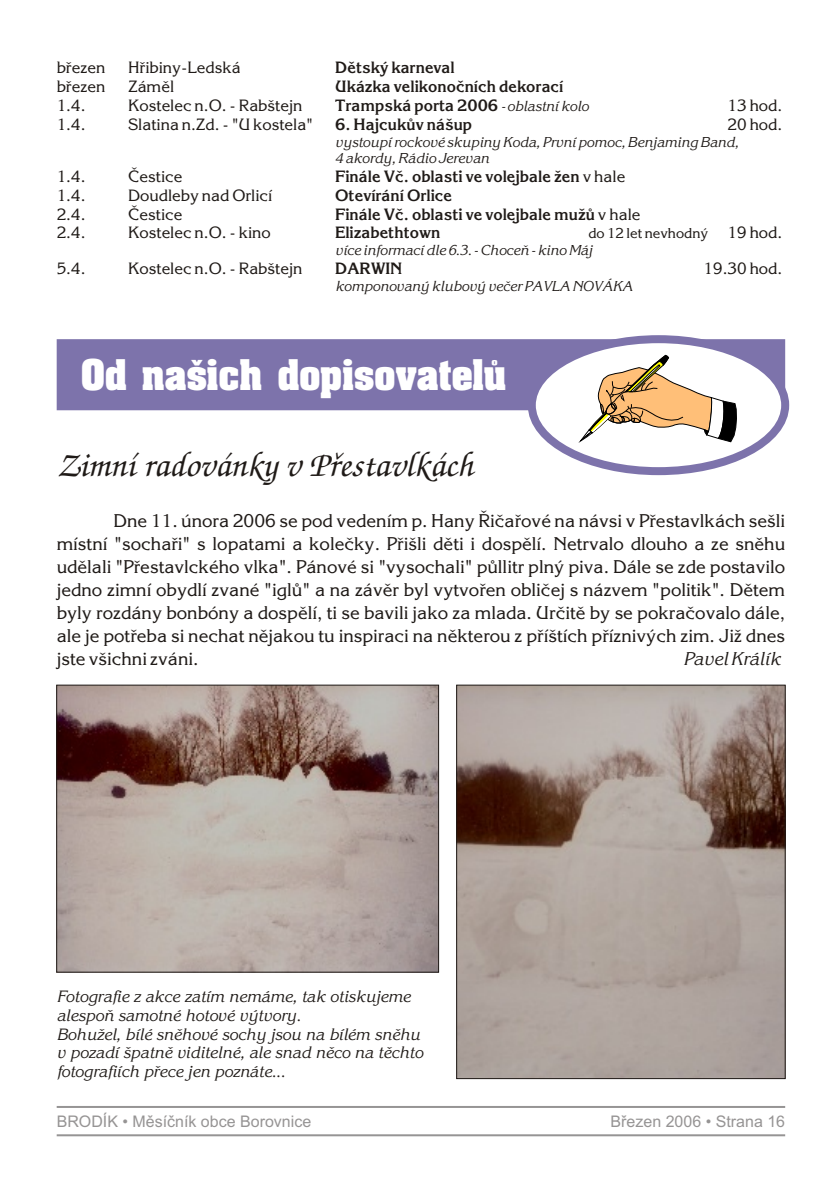
<style>
.page{position:relative;width:840px;height:1192px;background:#fff}
.page>*{position:absolute;margin:0;border:0;box-sizing:border-box;transform-origin:0 0}
.t1{font:italic 36px "Zapf Cha Itc LEE Med";color:#1f1a17}
.t2{font:700 36px "Aardvark CE";color:#fff;scale:.94 1}
.t3{font:18px/23px "Korinna";color:#1f1a17;text-align:justify}
.t4{font:italic 18px "Korinna";color:#1f1a17}
.t5{font:16px "Korinna";color:#1f1a17}
.t6{font:700 16px "Korinna";color:#1f1a17}
.t7{font:italic 16px/18.8px "Korinna";color:#1f1a17}
.t8{font:16px "Arial CE";color:#969494}
.t9{font:italic 14px/16.4px "Korinna";color:#1f1a17}
.s1{font-weight:400;font-style:italic;font-size:14px}
.s2{font-weight:400}
.s3{font-style:normal}
.s4{font-style:normal;font-size:16px}
</style>
<div class="page">
<hr style="left:57px;top:1134px;width:728px;height:2px;background:#969494">
<hr style="left:57px;top:1106px;width:728px;height:2px;background:#969494">
<div style="left:528px;top:335px;width:261px;height:140px;border:8px solid #7d73ab;border-radius:50%"></div>
<svg style="left:57px;top:339px;width:728px;height:71px;background:#8a81b3"></svg>
<svg style="left:579px;top:355px;width:158px;height:88px"></svg>
<img style="left:58px;top:687px;width:379px;height:284px">
<img style="left:458px;top:687px;width:326px;height:390px">
<div style="left:56px;top:685px;width:383px;height:288px;border:1px solid #1f1a17"></div>
<div style="left:456px;top:685px;width:330px;height:394px;border:1px solid #1f1a17"></div>
<p class="t5" style="left:57px;top:60px;width:50px">bøezen</p>
<p class="t5" style="left:128px;top:60px;width:114px">Høibiny-Ledská</p>
<p class="t6" style="left:335px;top:60px;width:121px">Dìtský karneval</p>
<p class="t5" style="left:57px;top:79px;width:50px">bøezen</p>
<p class="t5" style="left:128px;top:79px;width:48px">Zámìl</p>
<p class="t6" style="left:335px;top:79px;width:230px">Ukázka velikonoèních dekorací</p>
<p class="t5" style="left:57px;top:98px;width:30px">1.4.</p>
<p class="t5" style="left:128px;top:98px;width:176px">Kostelec n.O. - Rabštejn</p>
<p class="t6" style="left:335px;top:98px;width:255px">Trampská porta 2006 <span class="s1">- oblastní kolo</span></p>
<p class="t5" style="left:728px;top:98px;width:56px">13 hod.</p>
<p class="t5" style="left:57px;top:117px;width:30px">1.4.</p>
<p class="t5" style="left:128px;top:117px;width:187px">Slatina n.Zd. - "U kostela"</p>
<p class="t6" style="left:335px;top:117px;width:139px">6. Hajcukùv nášup</p>
<p class="t5" style="left:728px;top:117px;width:56px">20 hod.</p>
<p class="t9" style="left:335px;top:134px;width:405px">vystoupí rockové skupiny Koda, První pomoc, Benjaming Band,<br>4 akordy, Rádio Jerevan</p>
<p class="t5" style="left:57px;top:169px;width:30px">1.4.</p>
<p class="t5" style="left:128px;top:169px;width:56px">Èestice</p>
<p class="t6" style="left:335px;top:169px;width:292px">Finále Vè. oblasti ve volejbale žen <span class="s2">v hale</span></p>
<p class="t5" style="left:57px;top:188px;width:30px">1.4.</p>
<p class="t5" style="left:128px;top:188px;width:146px">Doudleby nad Orlicí</p>
<p class="t6" style="left:335px;top:188px;width:118px">Otevírání Orlice</p>
<p class="t5" style="left:57px;top:207px;width:30px">2.4.</p>
<p class="t5" style="left:128px;top:207px;width:56px">Èestice</p>
<p class="t6" style="left:335px;top:207px;width:307px">Finále Vè. oblasti ve volejbale mužù <span class="s2">v hale</span></p>
<p class="t5" style="left:57px;top:226px;width:30px">2.4.</p>
<p class="t5" style="left:128px;top:226px;width:144px">Kostelec n.O. - kino</p>
<p class="t6" style="left:335px;top:226px;width:107px">Elizabethtown</p>
<p class="t9" style="left:335px;top:226px;width:449px;text-indent:253px"><span class="s3">do 12 let nevhodný</span> <span class="s4">19 hod. </span>více informací dle 6.3. - Choceò - kino Máj</p>
<p class="t5" style="left:57px;top:261px;width:30px">5.4.</p>
<p class="t5" style="left:128px;top:261px;width:176px">Kostelec n.O. - Rabštejn</p>
<p class="t6" style="left:335px;top:261px;width:69px">DARWIN</p>
<p class="t5" style="left:704px;top:261px;width:80px">19.30 hod.</p>
<p class="t9" style="left:335px;top:278px;width:299px">komponovaný klubový veèer PAVLA NOVÁKA</p>
<h1 class="t2" style="left:81px;top:364px;width:455px">Od našich dopisovatelù</h1>
<h1 class="t1" style="left:57px;top:446px;width:418px">Zimní radovánky v Pøestavlkách</h1>
<p class="t3" style="left:57px;top:510px;width:730px;text-indent:57px">Dne 11. února 2006 se pod vedením p. Hany Øièaøové na návsi v Pøestavlkách sešli místní "sochaøi" s lopatami a koleèky. Pøišli dìti i dospìlí. Netrvalo dlouho a ze snìhu udìlali "Pøestavlckého vlka". Pánové si "vysochali" pùllitr plný piva. Dále se zde postavilo jedno zimní obydlí zvané "iglù" a na závìr byl vytvoøen oblièej s názvem "politik". Dìtem byly rozdány bonbóny a dospìlí, ti se bavili jako za mlada. Urèitì by se pokraèovalo dále, ale je potøeba si nechat nìjakou tu inspiraci na nìkterou z pøíštích pøíznivých zim. Již dnes jste všichni zváni.</p>
<p class="t4" style="left:684px;top:650px;width:98px">Pavel Králík</p>
<p class="t7" style="left:57px;top:988px;width:368px">Fotografie z akce zatím nemáme, tak otiskujeme alespoò samotné hotové výtvory.<br>Bohužel, bílé snìhové sochy jsou na bílém snìhu v pozadí špatnì viditelné, ale snad nìco na tìchto fotografiích pøece jen poznáte...</p>
<p class="t8" style="left:57px;top:1115px;width:256px">BRODÍK • Mìsíèník obce Borovnice</p>
<p class="t8" style="left:611px;top:1115px;width:176px">Bøezen 2006 • Strana 16</p>
</div>
